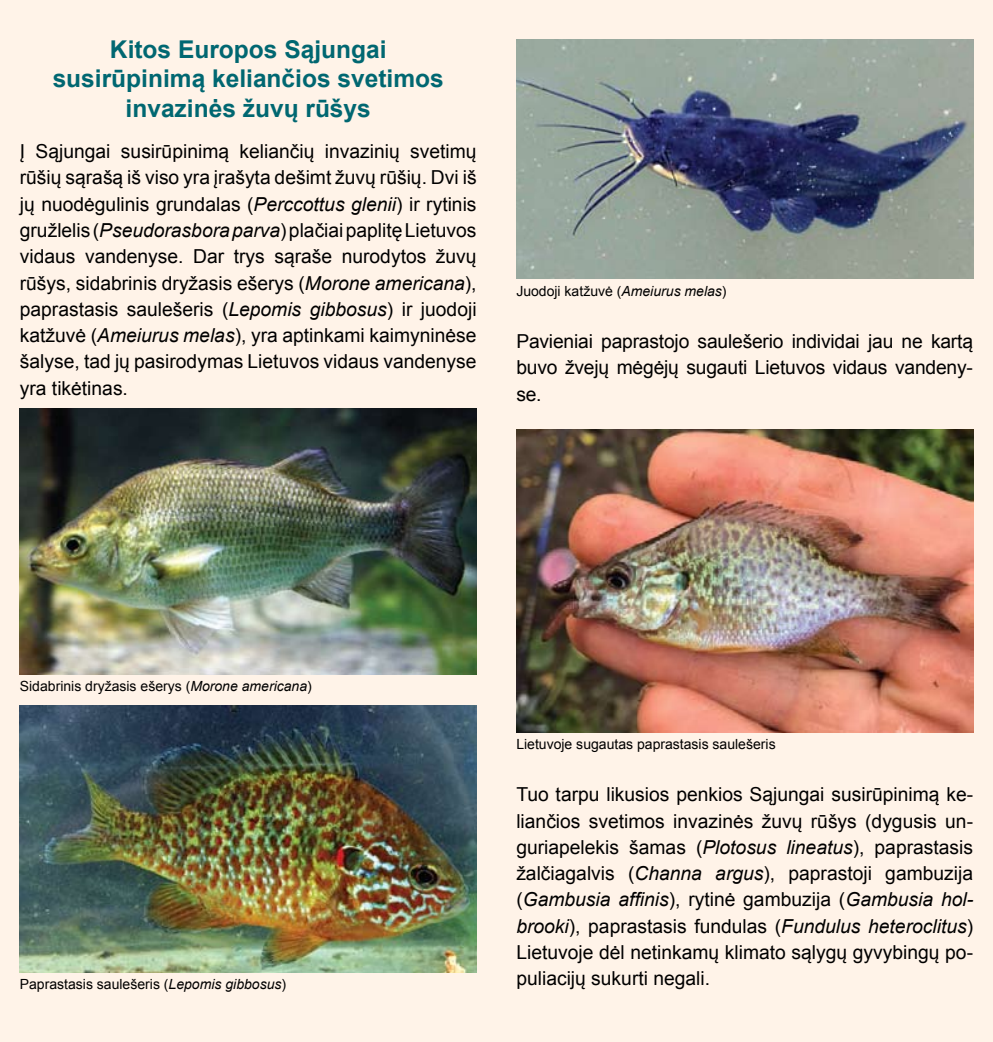
<style>
.page{position:relative;width:993px;height:1042px;background:#fff}
.page>*{position:absolute;margin:0;border:0;box-sizing:border-box;transform-origin:0 0}
.t1{font:700 24.5px/29.8px "Arial";color:#006771;text-align:center}
.t2{font:19.25px/26.2px "Arial";color:#000;text-align:justify}
.t3{font:14px "Arial";color:#000}
.s1{font-style:italic}
</style>
<div class="page">
<div style="left:0;top:0;width:496px;height:1042px;background:#fff3e8"></div>
<div style="left:496px;top:0;width:496px;height:1042px;background:#fff3e8"></div>
<img style="left:20px;top:408px;width:456px;height:266px">
<img style="left:20px;top:705px;width:456px;height:267px">
<img style="left:516px;top:40px;width:456px;height:239px">
<img style="left:516px;top:429px;width:456px;height:303px">
<p class="t1" style="left:53px;top:35px;width:392px">Kitos Europos Sąjungai susirūpinimą keliančios svetimos invazinės žuvų rūšys</p>
<p class="t2" style="left:20px;top:138px;width:458px">Į Sąjungai susirūpinimą keliančių invazinių svetimų rūšių sąrašą iš viso yra įrašyta dešimt žuvų rūšių. Dvi iš jų nuodėgulinis grundalas (<span class="s1">Perccottus glenii</span>) ir rytinis gružlelis (<span class="s1">Pseudorasbora parva</span>) plačiai paplitę Lietuvos vidaus vandenyse. Dar trys sąraše nurodytos žuvų rūšys, sidabrinis dryžasis ešerys (<span class="s1">Morone americana</span>), paprastasis saulešeris (<span class="s1">Lepomis gibbosus</span>) ir juodoji katžuvė (<span class="s1">Ameiurus melas</span>), yra aptinkami kaimyninėse šalyse, tad jų pasirodymas Lietuvos vidaus vandenyse yra tikėtinas.</p>
<p class="t3" style="left:516px;top:282px;width:212px">Juodoji katžuvė (<span class="s1">Ameiurus melas</span>)</p>
<p class="t2" style="left:516px;top:328px;width:458px">Pavieniai paprastojo saulešerio individai jau ne kartą buvo žvejų mėgėjų sugauti Lietuvos vidaus vandeny&shy;se.</p>
<p class="t3" style="left:20px;top:677px;width:293px">Sidabrinis dryžasis ešerys (<span class="s1">Morone americana</span>)</p>
<p class="t3" style="left:20px;top:975px;width:268px">Paprastasis saulešeris (<span class="s1">Lepomis gibbosus</span>)</p>
<p class="t3" style="left:516px;top:735px;width:261px">Lietuvoje sugautas paprastasis saulešeris</p>
<p class="t2" style="left:516px;top:781px;width:458px">Tuo tarpu likusios penkios Sąjungai susirūpinimą ke&shy;liančios svetimos invazinės žuvų rūšys (dygusis un&shy;guriapelekis šamas (<span class="s1">Plotosus lineatus</span>), paprastasis žalčiagalvis (<span class="s1">Channa argus</span>), paprastoji gambuzija (<span class="s1">Gambusia affinis</span>), rytinė gambuzija (<span class="s1">Gambusia hol&shy;brooki</span>), paprastasis fundulas (<span class="s1">Fundulus heteroclitus</span>)<br>Lietuvoje dėl netinkamų klimato sąlygų gyvybingų po&shy;puliacijų sukurti negali.</p>
</div>
